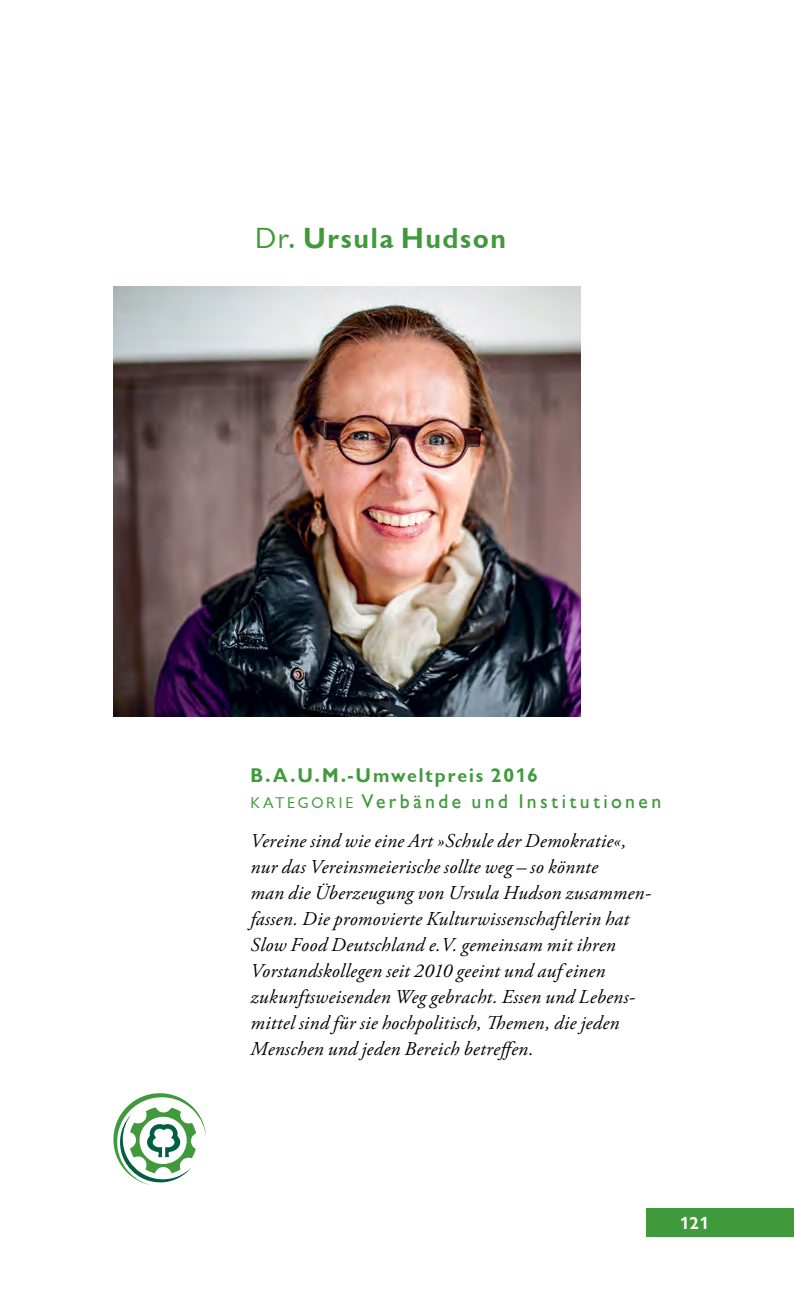
<style>
.page{position:relative;width:794px;height:1304px;background:#fff}
.page>*{position:absolute;margin:0;border:0;box-sizing:border-box;transform-origin:0 0}
.t1{font:700 30px "Chantilly Pro";letter-spacing:.055em;color:#409a3c}
.t2{font:700 20.4px/26px "Chantilly Pro";letter-spacing:.095em;color:#409a3c}
.t3{font:italic 19.6px/26px "Adobe Garamond Pro";letter-spacing:.015em;color:#000}
.t4{font:700 18px "Chantilly Pro";color:#fff}
.s1{font-weight:400}
.s2{font-weight:400;font-size:16px}
.s3{font-weight:500}
</style>
<div class="page">
<div style="left:646px;top:1208px;width:148px;height:28px;background:#409a3c"></div>
<svg style="left:113px;top:1093px;width:93px;height:92px"></svg>
<img style="left:113px;top:286px;width:468px;height:431px">
<h1 class="t1" style="left:255px;top:221px;width:252px"><span class="s1">Dr.</span> Ursula Hudson</h1>
<p class="t2" style="left:250px;top:762px;width:412px">B.A.U.M.-Umweltpreis 2016<br><span class="s2">KATEGORIE</span> <span class="s3">Verbände und Institutionen</span></p>
<p class="t3" style="left:250px;top:828px;width:402px">Vereine sind wie eine Art »Schule der Demokratie«, nur das Vereinsmeierische sollte weg – so könnte<br>man die Überzeugung von Ursula Hudson zusammen&shy;fassen. Die promovierte Kulturwissenschaftlerin hat Slow Food Deutschland e.V. gemeinsam mit ihren Vorstandskollegen seit 2010 geeint und auf einen zukunftsweisenden Weg gebracht. Essen und Lebens&shy;mittel sind für sie hochpolitisch, Themen, die jeden Menschen und jeden Bereich betreffen.</p>
<p class="t4" style="left:680px;top:1213px;width:31px">121</p>
</div>
